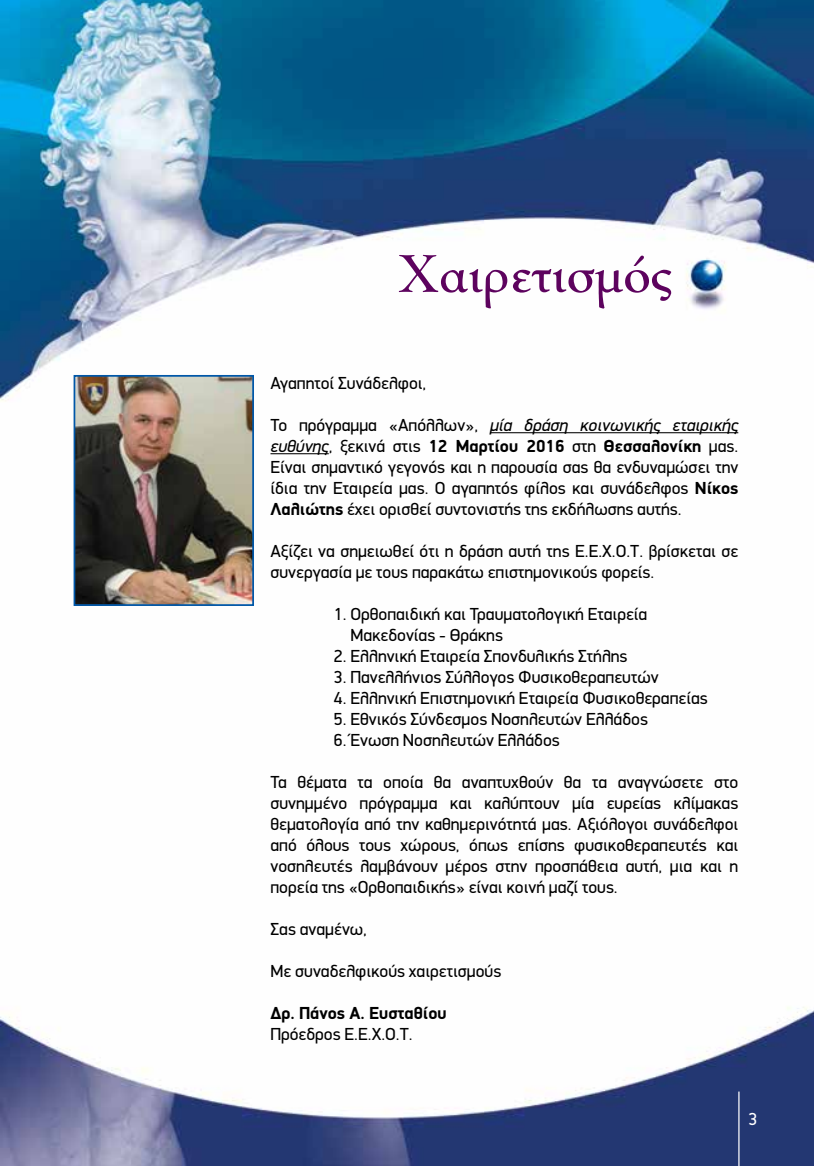
<style>
.page{position:relative;width:814px;height:1166px;background:#fff}
.page>*{position:absolute;margin:0;border:0;box-sizing:border-box;transform-origin:0 0}
.t1{font:700 59.5px "PF Ephemera";color:#5d035e}
.t2{font:17.5px/21px "PF Din Display";color:#000;text-align:justify}
.t3{font:700 17.5px "PF Din Display";color:#000}
.t4{font:17.5px "PF Din Display";color:#fff}
.s1{font-style:italic}
.s2{font-weight:700}
</style>
<div class="page">
<img style="left:0;top:0;width:814px;height:1166px">
<hr style="left:738px;top:1091px;width:1px;height:75px;background:#fff">
<hr style="left:490px;top:432px;width:248px;height:1px;background:#000">
<hr style="left:270px;top:453px;width:59px;height:1px;background:#000">
<img style="left:77px;top:378px;width:174px;height:225px">
<div style="left:74px;top:375px;width:180px;height:231px;border:2px solid #0057a8"></div>
<h1 class="t1" style="left:398px;top:240px;width:276px">Χαιρετισμός</h1>
<p class="t2" style="left:270px;top:372px;width:157px">Αγαπητοί Συνάδελφοι,</p>
<p class="t2" style="left:270px;top:414px;width:469px">Το πρόγραμμα «Απόλλων», <span class="s1">μία δράση κοινωνικής εταιρικής ευθύνης</span>, ξεκινά στις <span class="s2">12 Μαρτίου 2016</span> στη <span class="s2">Θεσσαλονίκη</span> μας.<br>Είναι σημαντικό γεγονός και η παρουσία σας θα ενδυναμώσει την ίδια την Εταιρεία μας. Ο αγαπητός φίλος και συνάδελφος <span class="s2">Νίκος Λαλιώτης</span> έχει ορισθεί συντονιστής της εκδήλωσης αυτής.</p>
<p class="t2" style="left:270px;top:540px;width:469px">Αξίζει να σημειωθεί ότι η δράση αυτή της Ε.Ε.Χ.Ο.Τ. βρίσκεται σε συνεργασία με τους παρακάτω επιστημονικούς φορείς.</p>
<p class="t2" style="left:350px;top:603px;width:298px;text-indent:-17px">1. Ορθοπαιδική και Τραυματολογική Εταιρεία<br>Μακεδονίας - Θράκης</p>
<p class="t2" style="left:333px;top:645px;width:295px">2. Ελληνική Εταιρεία Σπονδυλικής Στήλης</p>
<p class="t2" style="left:333px;top:666px;width:326px">3. Πανελλήνιος Σύλλογος Φυσικοθεραπευτών</p>
<p class="t2" style="left:333px;top:687px;width:376px">4. Ελληνική Επιστημονική Εταιρεία Φυσικοθεραπείας</p>
<p class="t2" style="left:333px;top:708px;width:316px">5. Εθνικός Σύνδεσμος Νοσηλευτών Ελλάδος</p>
<p class="t2" style="left:333px;top:729px;width:228px">6. Ένωση Νοσηλευτών Ελλάδος</p>
<p class="t2" style="left:270px;top:771px;width:469px">Τα θέματα τα οποία θα αναπτυχθούν θα τα αναγνώσετε στο συνημμένο πρόγραμμα και καλύπτουν μία ευρείας κλίμακας θεματολογία από την καθημερινότητά μας. Αξιόλογοι συνάδελφοι από όλους τους χώρους, όπως επίσης φυσικοθεραπευτές και νοσηλευτές λαμβάνουν μέρος στην προσπάθεια αυτή, μια και η πορεία της «Ορθοπαιδικής» είναι κοινή μαζί τους.</p>
<p class="t2" style="left:270px;top:918px;width:98px">Σας αναμένω,</p>
<p class="t2" style="left:270px;top:960px;width:232px">Με συναδελφικούς χαιρετισμούς</p>
<p class="t3" style="left:270px;top:1002px;width:178px">Δρ. Πάνος Α. Ευσταθίου</p>
<p class="t2" style="left:270px;top:1023px;width:144px">Πρόεδρος Ε.Ε.Χ.Ο.Τ.</p>
<p class="t4" style="left:748px;top:1108px;width:11px">3</p>
</div>
